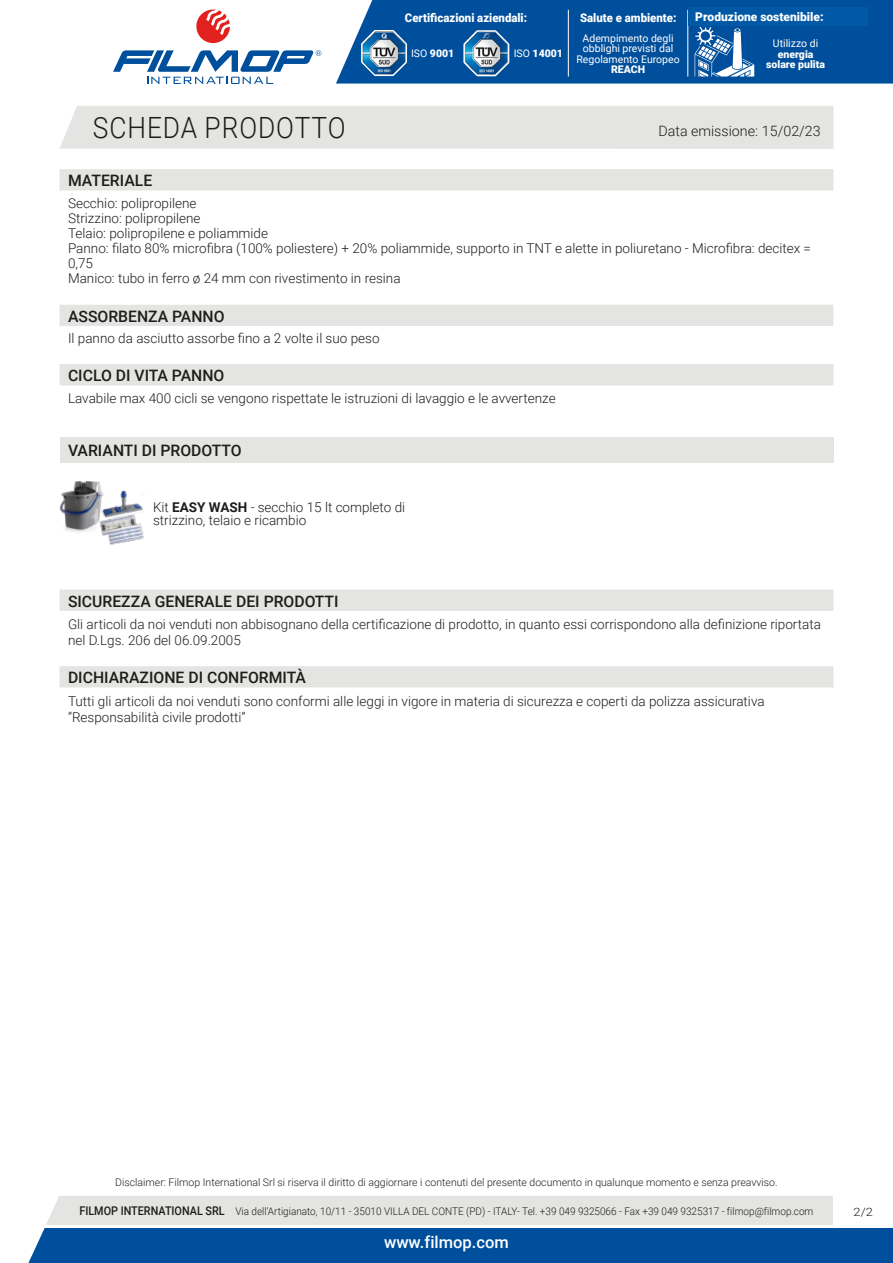
<style>
.page{position:relative;width:893px;height:1263px;background:#fff}
.page>*{position:absolute;margin:0;border:0;box-sizing:border-box;transform-origin:0 0}
.t1{font:300 29.25px "Roboto";letter-spacing:.035em;color:#1d1d1b;scale:.9 1}
.t2{font:500 16.5px "Roboto";color:#fff}
.t3{font:500 15.75px "Roboto";color:#1d1d1b}
.t4{font:300 14.25px "Roboto";color:#1d1d1b}
.t5{font:300 13.5px/15px "Roboto";color:#1d1d1b}
.t6{font:900 12px "Roboto";color:#fff;scale:.95 1}
.t7{font:900 12px "Roboto";color:#fff}
.t8{font:300 11.55px "Roboto";color:#1d1d1b;scale:1.11 1}
.t9{font:300 10.5px "Roboto";color:#1d1d1b;scale:.95 1}
.t10{font:300 10.5px "Roboto";color:#1d1d1b}
.t11{font:10.5px/10.5px "Roboto";color:#fff;text-align:center}
.t12{font:900 10.5px/10.5px "Roboto";color:#fff;text-align:center}
.s1{font-weight:400}
.s2{font-weight:700}
.s3{font-weight:500;font-size:12px}
</style>
<div class="page">
<svg style="left:28px;top:1196px;width:865px;height:67px;background:#6793bc"></svg>
<div style="left:60px;top:106px;width:773px;height:43px;background:#e4e4e3"></div>
<svg style="left:196px;top:10px;width:34px;height:34px"></svg>
<svg style="left:113px;top:50px;width:208px;height:34px"></svg>
<svg style="left:336px;top:0;width:557px;height:84px;background:#0d58a1"></svg>
<svg style="left:462px;top:28px;width:49px;height:50px"></svg>
<img style="left:465px;top:32px;width:43px;height:43px">
<svg style="left:360px;top:28px;width:48px;height:49px"></svg>
<img style="left:362px;top:31px;width:44px;height:44px">
<hr style="left:568px;top:10px;width:1px;height:67px;background:#fff">
<hr style="left:688px;top:10px;width:1px;height:67px;background:#fff">
<svg style="left:695px;top:27px;width:59px;height:50px"></svg>
<div style="left:60px;top:169px;width:773px;height:21px;background:#e4e4e3"></div>
<div style="left:60px;top:305px;width:773px;height:21px;background:#e4e4e3"></div>
<div style="left:60px;top:364px;width:773px;height:21px;background:#e4e4e3"></div>
<div style="left:60px;top:437px;width:773px;height:26px;background:#e4e4e3"></div>
<img style="left:60px;top:481px;width:41px;height:51px">
<img style="left:99px;top:489px;width:44px;height:24px">
<img style="left:99px;top:513px;width:37px;height:23px">
<img style="left:107px;top:522px;width:37px;height:23px">
<div style="left:60px;top:590px;width:773px;height:21px;background:#e4e4e3"></div>
<div style="left:60px;top:666px;width:773px;height:21px;background:#e4e4e3"></div>
<hr style="left:45px;top:1225px;width:848px;height:2px;background:#fff">
<div style="left:833px;top:1196px;width:60px;height:31px;background:#fff"></div>
<div style="left:689px;top:8px;width:178px;height:18px;background:#0158a5"></div>
<p class="t6" style="left:405px;top:9px;width:130px">Certificazioni aziendali:</p>
<p class="t12" style="left:411px;top:48px;width:45px"><span class="s1">ISO</span> 9001</p>
<p class="t12" style="left:514px;top:48px;width:51px"><span class="s1">ISO</span> 14001</p>
<p class="t6" style="left:580px;top:9px;width:103px">Salute e ambiente:</p>
<p class="t11" style="left:576px;top:32px;width:105px">Adempimento degli obblighi previsti dal<br>Regolamento Europeo</p>
<p class="t12" style="left:611px;top:64px;width:36px">REACH</p>
<p class="t6" style="left:702px;top:9px;width:125px">Autonomia energetica:</p>
<p class="t11" style="left:773px;top:38px;width:47px">Utilizzo di</p>
<p class="t12" style="left:766px;top:48px;width:60px">energia solare pulita</p>
<p class="t7" style="left:695px;top:9px;width:130px">Produzione sostenibile:</p>
<h1 class="t1" style="left:93px;top:107px;width:282px">SCHEDA PRODOTTO</h1>
<p class="t4" style="left:658px;top:121px;width:164px">Data emissione: 15/02/23</p>
<p class="t3" style="left:68px;top:170px;width:86px">MATERIALE</p>
<p class="t5" style="left:68px;top:195px;width:745px">Secchio: polipropilene<br>Strizzino: polipropilene<br>Telaio: polipropilene e poliammide<br>Panno: filato 80% microfibra (100% poliestere) + 20% poliammide, supporto in TNT e alette in poliuretano - Microfibra: decitex = 0,75<br>Manico: tubo in ferro ø 24 mm con rivestimento in resina</p>
<p class="t3" style="left:68px;top:305px;width:158px">ASSORBENZA PANNO</p>
<p class="t5" style="left:68px;top:330px;width:313px">Il panno da asciutto assorbe fino a 2 volte il suo peso</p>
<p class="t3" style="left:68px;top:364px;width:158px">CICLO DI VITA PANNO</p>
<p class="t5" style="left:68px;top:390px;width:489px">Lavabile max 400 cicli se vengono rispettate le istruzioni di lavaggio e le avvertenze</p>
<p class="t3" style="left:68px;top:439px;width:175px">VARIANTI DI PRODOTTO</p>
<p class="t5" style="left:153px;top:500px;width:254px;line-height:13.5px">Kit <span class="s2">EASY WASH</span> - secchio 15 lt completo di strizzino, telaio e ricambio</p>
<p class="t3" style="left:68px;top:590px;width:272px">SICUREZZA GENERALE DEI PRODOTTI</p>
<p class="t5" style="left:68px;top:616px;width:754px;line-height:16.2px">Gli articoli da noi venduti non abbisognano della certificazione di prodotto, in quanto essi corrispondono alla definizione riportata nel D.Lgs. 206 del 06.09.2005</p>
<p class="t3" style="left:68px;top:667px;width:239px">DICHIARAZIONE DI CONFORMITÀ</p>
<p class="t5" style="left:68px;top:692px;width:698px;line-height:16.2px">Tutti gli articoli da noi venduti sono conformi alle leggi in vigore in materia di sicurezza e coperti da polizza assicurativa “Responsabilità civile prodotti”</p>
<p class="t10" style="left:115px;top:1175px;width:664px">Disclaimer: Filmop International Srl si riserva il diritto di aggiornare i contenuti del presente documento in qualunque momento e senza preavviso.</p>
<p class="t9" style="left:79px;top:1204px;width:774px"><span class="s3">FILMOP INTERNATIONAL SRL</span> Via dell’Artigianato, 10/11 - 35010 VILLA DEL CONTE (PD) - ITALY- Tel. +39 049 9325066 - Fax +39 049 9325317 - filmop@filmop.com</p>
<p class="t2" style="left:384px;top:1230px;width:126px">www.filmop.com</p>
<p class="t8" style="left:854px;top:1204px;width:19px">2/2</p>
</div>
